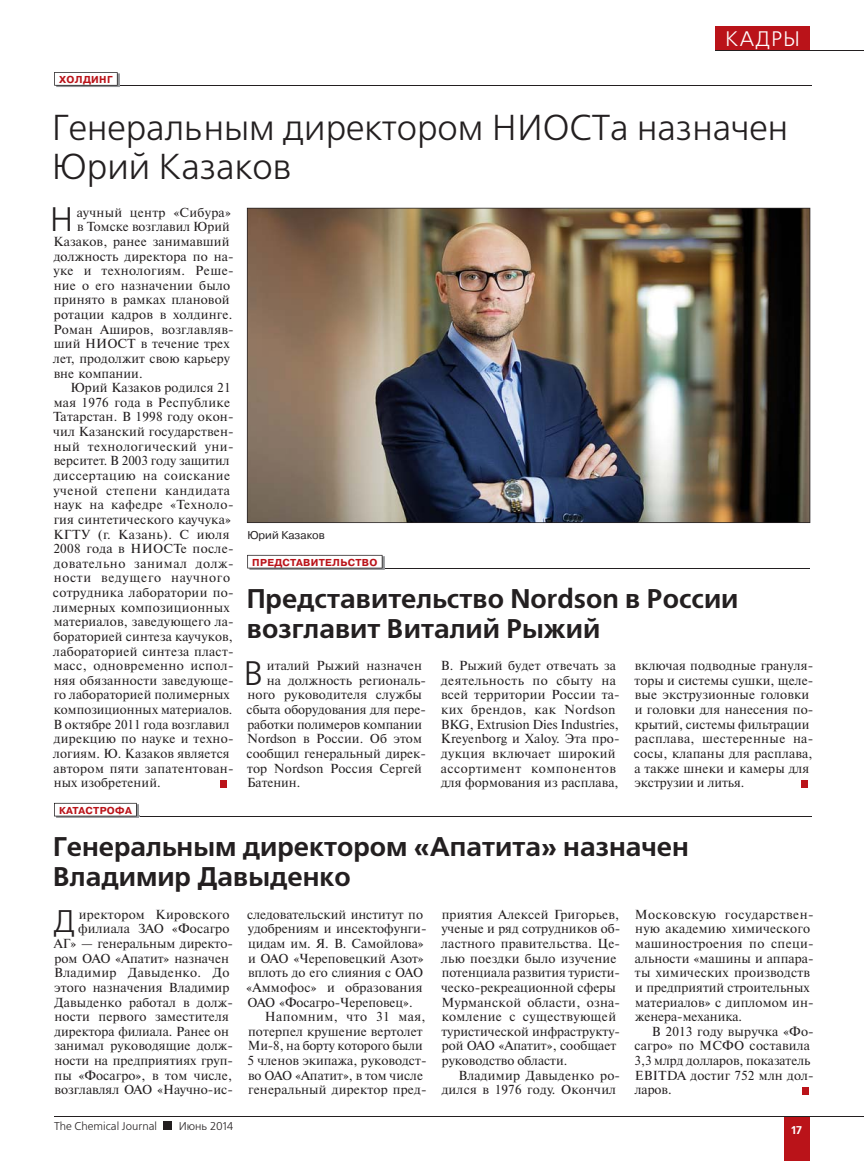
<style>
.page{position:relative;width:864px;height:1161px;background:#fff}
.page>*{position:absolute;margin:0;border:0;box-sizing:border-box;transform-origin:0 0}
.t1{font:36px/39px "Free Set C";color:#231f20}
.t2{font:33.9px "Free Set C";color:#231f20}
.t3{font:31.2px "Free Set C";color:#231f20}
.t4{font:700 27px/30px "Free Set C";color:#231f20}
.t5{font:21px "Free Set C";letter-spacing:.05em;color:#fff}
.t6{font:13.05px/14.7px "Newton C";letter-spacing:.01em;color:#231f20}
.t7{font:13.05px "Newton C";letter-spacing:.035em;color:#231f20}
.t8{font:13.05px "Newton C";letter-spacing:.03em;color:#231f20}
.t9{font:13.05px "Newton C";letter-spacing:.04em;color:#231f20}
.t10{font:13.05px "Newton C";letter-spacing:.045em;color:#231f20}
.t11{font:13.05px "Newton C";letter-spacing:.05em;color:#231f20}
.t12{font:11.25px "Free Set C";color:#231f20}
.t13{font:11.25px "Pragmatica C";color:#231f20}
.t14{font:700 11.25px "Free Set C";color:#fff}
.t15{font:700 10.05px "Pragmatica C";letter-spacing:.03em;color:#ba1319}
</style>
<div class="page">
<hr style="left:118px;top:85px;width:693px;height:1px;background:#231f20">
<img style="left:56px;top:86px;width:64px;height:1px">
<svg style="left:54px;top:72px;width:66px;height:14px"></svg>
<div style="left:220px;top:780px;width:7px;height:7px;background:#ba1319"></div>
<img style="left:247px;top:208px;width:563px;height:315px">
<hr style="left:382px;top:568px;width:427px;height:1px;background:#231f20">
<img style="left:249px;top:569px;width:135px;height:1px">
<svg style="left:247px;top:555px;width:137px;height:14px"></svg>
<div style="left:801px;top:780px;width:7px;height:7px;background:#ba1319"></div>
<hr style="left:137px;top:816px;width:674px;height:1px;background:#231f20">
<svg style="left:54px;top:803px;width:85px;height:14px"></svg>
<div style="left:801px;top:1087px;width:7px;height:7px;background:#ba1319"></div>
<div style="left:783px;top:1116px;width:26px;height:45px;background:#ba1319"></div>
<hr style="left:54px;top:1116px;width:755px;height:1px;background:#231f20">
<hr style="left:809px;top:1116px;width:54px;height:1px;background:#231f20">
<div style="left:164px;top:1121px;width:8px;height:9px;background:#231f20"></div>
<div style="left:715px;top:27px;width:94px;height:23px;background:#ba1319"></div>
<hr style="left:715px;top:50px;width:94px;height:1px;background:#231f20">
<hr style="left:809px;top:50px;width:54px;height:1px;background:#231f20">
<h3 class="t5" style="left:724px;top:31px;width:76px">КАДРЫ</h3>
<p class="t15" style="left:59px;top:76px;width:55px">ХОЛДИНГ</p>
<h1 class="t1" style="left:52px;top:112px;width:737px">Генеральным директором НИОСТа назначен<br>Юрий Казаков</h1>
<h2 class="t2" style="left:50px;top:207px;width:25px">Н</h2>
<p class="t6" style="left:77px;top:206px;width:155px">аучный центр «Сибура»</p>
<p class="t6" style="left:77px;top:221px;width:154px">в Томске возглавил Юрий</p>
<p class="t6" style="left:53px;top:235px;width:178px">Казаков, ранее занимавший</p>
<p class="t6" style="left:54px;top:250px;width:181px">должность директора по на-</p>
<p class="t8" style="left:53px;top:266px;width:182px">уке и технологиям. Реше-</p>
<p class="t6" style="left:54px;top:279px;width:178px">ние о его назначении было</p>
<p class="t6" style="left:54px;top:294px;width:177px">принято в рамках плановой</p>
<p class="t6" style="left:54px;top:309px;width:180px">ротации кадров в холдинге.</p>
<p class="t6" style="left:53px;top:323px;width:182px">Роман Аширов, возглавляв-</p>
<p class="t6" style="left:54px;top:338px;width:177px">ший НИОСТ в течение трех</p>
<p class="t6" style="left:53px;top:352px;width:178px">лет, продолжит свою карьеру</p>
<p class="t6" style="left:54px;top:367px;width:90px">вне компании.</p>
<p class="t6" style="left:70px;top:382px;width:161px">Юрий Казаков родился 21</p>
<p class="t6" style="left:54px;top:396px;width:178px">мая 1976 года в Республике</p>
<p class="t6" style="left:53px;top:411px;width:182px">Татарстан. В 1998 году окон-</p>
<p class="t6" style="left:53px;top:426px;width:182px">чил Казанский государствен-</p>
<p class="t9" style="left:54px;top:441px;width:181px">ный технологический уни-</p>
<p class="t6" style="left:54px;top:455px;width:177px">верситет. В 2003 году защитил</p>
<p class="t7" style="left:54px;top:471px;width:178px">диссертацию на соискание</p>
<p class="t9" style="left:53px;top:485px;width:178px">ученой степени кандидата</p>
<p class="t7" style="left:54px;top:500px;width:181px">наук на кафедре «Техноло-</p>
<p class="t6" style="left:54px;top:513px;width:179px">гия синтетического каучука»</p>
<p class="t7" style="left:53px;top:529px;width:178px">КГТУ (г. Казань). С июля</p>
<p class="t6" style="left:53px;top:543px;width:182px">2008 года в НИОСТе после-</p>
<p class="t10" style="left:54px;top:558px;width:181px">довательно занимал долж-</p>
<p class="t11" style="left:54px;top:573px;width:178px">ности ведущего научного</p>
<p class="t6" style="left:53px;top:586px;width:182px">сотрудника лаборатории по-</p>
<p class="t6" style="left:53px;top:601px;width:178px">лимерных композиционных</p>
<p class="t6" style="left:54px;top:616px;width:181px">материалов, заведующего ла-</p>
<p class="t6" style="left:53px;top:630px;width:181px">бораторией синтеза каучуков,</p>
<p class="t6" style="left:53px;top:645px;width:182px">лабораторией синтеза пласт-</p>
<p class="t8" style="left:54px;top:661px;width:181px">масс, одновременно испол-</p>
<p class="t6" style="left:54px;top:674px;width:181px">няя обязанности заведующе-</p>
<p class="t6" style="left:54px;top:689px;width:177px">го лабораторией полимерных</p>
<p class="t6" style="left:54px;top:703px;width:180px">композиционных материалов.</p>
<p class="t6" style="left:53px;top:718px;width:178px">В октябре 2011 года возглавил</p>
<p class="t6" style="left:54px;top:733px;width:181px">дирекцию по науке и техно-</p>
<p class="t6" style="left:53px;top:747px;width:178px">логиям. Ю. Казаков является</p>
<p class="t6" style="left:53px;top:762px;width:182px">автором пяти запатентован-</p>
<p class="t6" style="left:54px;top:777px;width:108px">ных изобретений.</p>
<p class="t13" style="left:247px;top:530px;width:79px">Юрий Казаков</p>
<p class="t15" style="left:252px;top:558px;width:127px">ПРЕДСТАВИТЕЛЬСТВО</p>
<h3 class="t4" style="left:246px;top:586px;width:493px">Представительство Nordson в России возглавит Виталий Рыжий</h3>
<h2 class="t2" style="left:243px;top:661px;width:21px">В</h2>
<p class="t6" style="left:267px;top:660px;width:156px">италий Рыжий назначен</p>
<p class="t6" style="left:440px;top:660px;width:180px">В. Рыжий будет отвечать за деятельность по сбыту на всей территории России та&shy;ких брендов, как Nordson<br>BKG, Extrusion Dies Industries,<br>Kreyenborg и Xaloy. Эта про&shy;дукция включает широкий ассортимент компонентов для формования из расплава,</p>
<p class="t6" style="left:633px;top:660px;width:181px">включая подводные грануля&shy;торы и системы сушки, щеле&shy;вые экструзионные головки и головки для нанесения по&shy;крытий, системы фильтрации расплава, шестеренные на&shy;сосы, клапаны для расплава, а также шнеки и камеры для экструзии и литья.</p>
<p class="t6" style="left:267px;top:674px;width:160px">на должность региональ-</p>
<p class="t6" style="left:247px;top:689px;width:176px">ного руководителя службы</p>
<p class="t6" style="left:246px;top:703px;width:181px">сбыта оборудования для пере-</p>
<p class="t6" style="left:247px;top:718px;width:176px">работки полимеров компании</p>
<p class="t6" style="left:247px;top:733px;width:176px">Nordson в России. Об этом</p>
<p class="t6" style="left:246px;top:747px;width:181px">сообщил генеральный дирек-</p>
<p class="t6" style="left:247px;top:762px;width:176px">тор Nordson Россия Сергей</p>
<p class="t6" style="left:247px;top:777px;width:55px">Батенин.</p>
<p class="t15" style="left:59px;top:806px;width:74px">КАТАСТРОФА</p>
<h3 class="t4" style="left:53px;top:835px;width:637px">Генеральным директором «Апатита» назначен<br>Владимир Давыденко</h3>
<h3 class="t3" style="left:53px;top:910px;width:23px">Д</h3>
<p class="t6" style="left:79px;top:908px;width:152px">иректором Кировского</p>
<p class="t6" style="left:441px;top:908px;width:180px">приятия Алексей Григорьев, ученые и ряд сотрудников об&shy;ластного правительства. Це&shy;лью поездки было изучение потенциала развития туристи&shy;ческо-рекреационной сферы<br>Мурманской области, озна&shy;комление с существующей туристической инфраструкту&shy;рой ОАО «Апатит», сообщает руководство области.</p>
<p class="t6" style="left:441px;top:1069px;width:180px;text-indent:17px">Владимир Давыденко ро&shy;дился в 1976 году. Окончил</p>
<p class="t6" style="left:634px;top:908px;width:180px">Московскую государствен&shy;ную академию химического машиностроения по специ&shy;альности «машины и аппара&shy;ты химических производств и предприятий строительных материалов» с дипломом ин&shy;женера-механика.</p>
<p class="t6" style="left:634px;top:1025px;width:181px;text-indent:18px">В 2013 году выручка «Фо&shy;сагро» по МСФО составила<br>3,3 млрд долларов, показатель<br>EBITDA достиг 752 млн дол&shy;ларов.</p>
<p class="t6" style="left:246px;top:908px;width:182px">следовательский институт по удобрениям и инсектофунги&shy;цидам им. Я. В. Самойлова» и ОАО «Череповецкий Азот» вплоть до его слияния с ОАО «Аммофос» и образования<br>ОАО «Фосагро-Череповец».</p>
<p class="t6" style="left:247px;top:1011px;width:181px;text-indent:17px">Напомним, что 31 мая, потерпел крушение вертолет<br>Ми-8, на борту которого были<br>5 членов экипажа, руководст&shy;во ОАО «Апатит», в том числе генеральный директор пред-</p>
<p class="t6" style="left:78px;top:923px;width:153px">филиала ЗАО «Фосагро</p>
<p class="t6" style="left:54px;top:937px;width:181px">АГ» — генеральным директо-</p>
<p class="t6" style="left:55px;top:952px;width:176px">ром ОАО «Апатит» назначен</p>
<p class="t6" style="left:54px;top:967px;width:177px">Владимир Давыденко. До</p>
<p class="t6" style="left:54px;top:981px;width:177px">этого назначения Владимир</p>
<p class="t6" style="left:55px;top:996px;width:180px">Давыденко работал в долж-</p>
<p class="t6" style="left:55px;top:1011px;width:176px">ности первого заместителя</p>
<p class="t6" style="left:55px;top:1025px;width:176px">директора филиала. Ранее он</p>
<p class="t6" style="left:54px;top:1040px;width:180px">занимал руководящие долж-</p>
<p class="t6" style="left:55px;top:1054px;width:180px">ности на предприятиях груп-</p>
<p class="t6" style="left:55px;top:1069px;width:179px">пы «Фосагро», в том числе,</p>
<p class="t6" style="left:55px;top:1084px;width:180px">возглавлял ОАО «Научно-ис-</p>
<p class="t12" style="left:54px;top:1122px;width:104px">The Chemical Journal</p>
<p class="t12" style="left:179px;top:1122px;width:56px">Июнь 2014</p>
<p class="t14" style="left:790px;top:1125px;width:12px">17</p>
</div>
